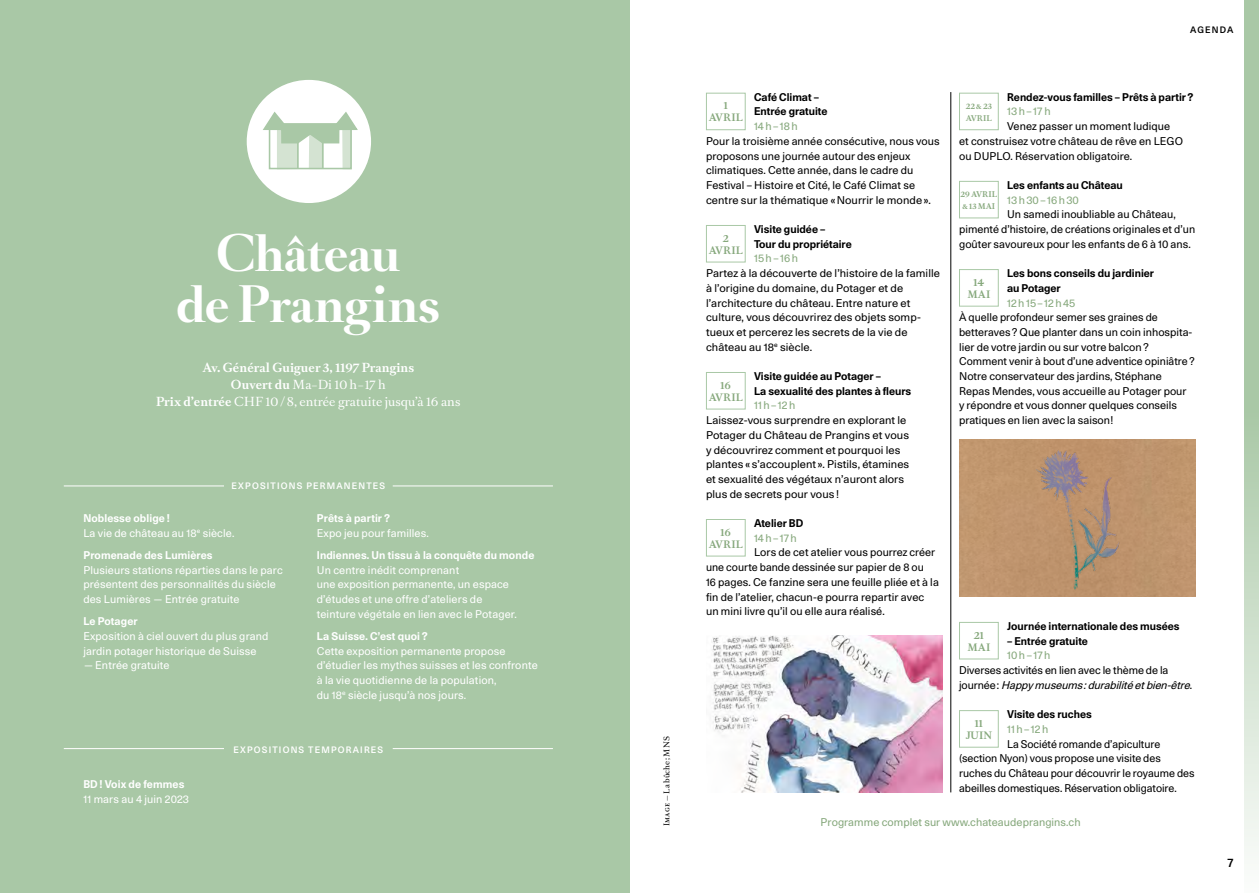
<style>
.page{position:relative;width:1259px;height:893px;background:#fff}
.page>*{position:absolute;margin:0;border:0;box-sizing:border-box;transform-origin:0 0}
.t1{font:700 45px/51px "Romain Headline";letter-spacing:.01em;color:#fff;text-align:center}
.t2{font:500 12px "Unica 77 LL";color:#000}
.t3{font:700 11.85px/16.8px "Romain Text";letter-spacing:.005em;color:#fff;text-align:center}
.t4{font:10.8px/14.7px "Unica 77 LL";letter-spacing:.005em;color:#000}
.t5{font:10.8px/14.7px "Unica 77 LL";letter-spacing:.01em;color:#fff}
.t6{font:700 10.8px/14.7px "Unica 77 LL";color:#000}
.t7{font:700 10.8px "Unica 77 LL";letter-spacing:.01em;color:#fff}
.t8{font:10.8px "Unica 77 LL";letter-spacing:.005em;color:#86a87c}
.t9{font:10.8px "Unica 77 LL";letter-spacing:.07em;color:#86a87c}
.t10{font:700 9.75px/12px "Romain Text";letter-spacing:.005em;color:#86a87c;text-align:center}
.t11{font:500 9px "Unica 77 LL";letter-spacing:.13em;color:#fff}
.t12{font:500 9px "Unica 77 LL";letter-spacing:.13em;color:#000}
.t13{font:700 7.5px/12px "Romain Text";letter-spacing:.005em;color:#86a87c}
.t14{font:7.5px "Romain Text";letter-spacing:.01em;color:#000}
.s1{font-weight:400}
.s2{font-weight:700}
.s3{font-size:6px}
.s4{font-style:italic}
</style>
<div class="page">
<div style="left:0;top:0;width:629px;height:893px;background:#a9c8a6"></div>
<hr style="left:64px;top:748px;width:160px;height:1px;background:#fff">
<hr style="left:393px;top:748px;width:160px;height:1px;background:#fff">
<hr style="left:393px;top:486px;width:160px;height:1px;background:#fff">
<hr style="left:64px;top:486px;width:160px;height:1px;background:#fff">
<div style="left:246px;top:79px;width:126px;height:125px;background:#fff;border-radius:50%"></div>
<svg style="left:263px;top:111px;width:95px;height:59px"></svg>
<hr style="left:297px;top:142px;width:2px;height:26px;background:#a9c8a6">
<svg style="left:1244px;top:0;width:15px;height:854px;background:#bcd4ba"></svg>
<div style="left:706px;top:93px;width:39px;height:37px;border:1px solid #a9c8a6"></div>
<div style="left:706px;top:225px;width:39px;height:37px;border:1px solid #a9c8a6"></div>
<div style="left:706px;top:372px;width:39px;height:37px;border:1px solid #a9c8a6"></div>
<div style="left:706px;top:519px;width:39px;height:37px;border:1px solid #a9c8a6"></div>
<div style="left:959px;top:93px;width:39px;height:37px;border:1px solid #a9c8a6"></div>
<div style="left:959px;top:181px;width:39px;height:37px;border:1px solid #a9c8a6"></div>
<div style="left:959px;top:269px;width:39px;height:38px;border:1px solid #a9c8a6"></div>
<div style="left:959px;top:622px;width:39px;height:37px;border:1px solid #a9c8a6"></div>
<div style="left:959px;top:710px;width:39px;height:38px;border:1px solid #a9c8a6"></div>
<hr style="left:950px;top:92px;width:1px;height:700px;background:#000">
<img style="left:712px;top:635px;width:230px;height:157px">
<div style="left:959px;top:440px;width:236px;height:157px;background:#c0966e"></div>
<img style="left:1020px;top:444px;width:117px;height:153px">
<h1 class="t1" style="left:176px;top:229px;width:265px">Château<br>de Prangins</h1>
<p class="t3" style="left:156px;top:360px;width:306px">Av. Général Guiguer 3, 1197 Prangins<br>Ouvert du <span class="s1">Ma–Di 10h–17 h<br></span>Prix d’entrée <span class="s1">CHF 10/8, entrée gratuite jusqu’à 16 ans</span></p>
<p class="t11" style="left:232px;top:479px;width:155px">EXPOSITIONS PERMANENTES</p>
<p class="t5" style="left:83px;top:510px;width:153px"><span class="s2">Noblesse oblige !<br></span>La vie de château au 18<sup>e</sup> siècle.</p>
<p class="t7" style="left:83px;top:547px;width:131px">Promenade des Lumières</p>
<p class="t5" style="left:83px;top:562px;width:201px">Plusieurs stations réparties dans le parc présentent des personnalités du siècle des Lumières — Entrée gratuite</p>
<p class="t7" style="left:83px;top:613px;width:56px">Le Potager</p>
<p class="t5" style="left:83px;top:628px;width:186px">Exposition à ciel ouvert du plus grand jardin potager historique de Suisse —Entrée gratuite</p>
<p class="t7" style="left:317px;top:511px;width:75px">Prêts à partir ?</p>
<p class="t5" style="left:317px;top:525px;width:113px">Expo jeu pour familles.</p>
<p class="t7" style="left:317px;top:547px;width:219px">Indiennes. Un tissu à la conquête du monde</p>
<p class="t5" style="left:317px;top:562px;width:201px">Un centre inédit comprenant<br>une exposition permanente, un espace d’études et une offre d’ateliers de teinture végétale en lien avec le Potager.</p>
<p class="t7" style="left:317px;top:628px;width:112px">La Suisse. C’est quoi ?</p>
<p class="t5" style="left:317px;top:643px;width:222px">Cette exposition permanente propose d’étudier les mythes suisses et les confronte à la vie quotidienne de la population,<br>du 18<sup>e</sup> siècle jusqu’à nos jours.</p>
<p class="t7" style="left:83px;top:776px;width:103px">BD! Voix de femmes</p>
<p class="t5" style="left:83px;top:791px;width:107px">11 mars au 4 juin 2023</p>
<p class="t11" style="left:233px;top:743px;width:151px">EXPOSITIONS TEMPORAIRES</p>
<p class="t14" style="left:661px;top:826px;width:91px;rotate:-90deg">Image — La bûche; MNS</p>
<p class="t12" style="left:1190px;top:23px;width:45px">AGENDA</p>
<p class="t10" style="left:709px;top:100px;width:35px">1<br>AVRIL</p>
<p class="t6" style="left:754px;top:89px;width:75px">Café Climat –<br>Entrée gratuite</p>
<p class="t8" style="left:754px;top:118px;width:45px">14h–18h</p>
<p class="t4" style="left:706px;top:133px;width:235px">Pour la troisième année consécutive, nous vous proposons une journée autour des enjeux climatiques. Cette année, dans le cadre du Festival – Histoire et Cité, le Café Climat se centre sur la thématique «Nourrir le monde».</p>
<p class="t10" style="left:709px;top:232px;width:35px">2<br>AVRIL</p>
<p class="t6" style="left:754px;top:221px;width:99px">Visite guidée –<br>Tour du propriétaire</p>
<p class="t8" style="left:754px;top:251px;width:45px">15h–16h</p>
<p class="t4" style="left:706px;top:265px;width:235px">Partez à la découverte de l’histoire de la famille à l’origine du domaine, du Potager et de l’architecture du château. Entre nature et culture, vous découvrirez des objets somp&shy;tueux et percerez les secrets de la vie de château au 18<sup>e</sup> siècle.</p>
<p class="t10" style="left:709px;top:379px;width:35px">16<br>AVRIL</p>
<p class="t6" style="left:754px;top:368px;width:159px">Visite guidée au Potager –<br>La sexualité des plantes à fleurs</p>
<p class="t8" style="left:754px;top:398px;width:43px">11h–12h</p>
<p class="t4" style="left:706px;top:412px;width:205px">Laissez-vous surprendre en explorant le Potager du Château de Prangins et vous y découvrirez comment et pourquoi les plantes « s’accouplent ». Pistils, étamines et sexualité des végétaux n’auront alors plus de secrets pour vous !</p>
<p class="t10" style="left:709px;top:526px;width:35px">16<br>AVRIL</p>
<p class="t6" style="left:754px;top:515px;width:51px">Atelier BD</p>
<p class="t8" style="left:754px;top:530px;width:44px">14h–17h</p>
<p class="t4" style="left:706px;top:545px;width:234px;text-indent:48px">Lors de cet atelier vous pourrez créer une courte bande dessinée sur papier de 8 ou<br>16 pages. Ce fanzine sera une feuille pliée et à la fin de l’atelier, chacun-e pourra repartir avec un mini livre qu’il ou elle aura réalisé.</p>
<p class="t6" style="left:1007px;top:89px;width:188px">Rendez-vous familles – Prêts à partir?</p>
<p class="t8" style="left:1007px;top:104px;width:45px">13h–17 h</p>
<p class="t4" style="left:959px;top:118px;width:225px;text-indent:48px">Venez passer un moment ludique<br>et construisez votre château de rêve en LEGO ou DUPLO. Réservation obligatoire.</p>
<p class="t13" style="left:960px;top:188px;width:38px">29AVRIL <span class="s3">&amp;</span> 13MAI</p>
<p class="t13" style="left:966px;top:101px;width:28px">22 <span class="s3">&amp;</span>23<br>AVRIL</p>
<p class="t6" style="left:1007px;top:177px;width:117px">Les enfants au Château</p>
<p class="t9" style="left:1007px;top:192px;width:73px">13h30–16h30</p>
<p class="t4" style="left:959px;top:207px;width:238px;text-indent:48px">Un samedi inoubliable au Château, pimenté d’histoire, de créations originales et d’un goûter savoureux pour les enfants de 6 à 10 ans.</p>
<p class="t10" style="left:967px;top:276px;width:24px">14<br>MAI</p>
<p class="t6" style="left:1007px;top:265px;width:148px">Les bons conseils du jardinier au Potager</p>
<p class="t9" style="left:1007px;top:295px;width:70px">12h15–12h45</p>
<p class="t4" style="left:959px;top:309px;width:237px">À quelle profondeur semer ses graines de betteraves? Que planter dans un coin inhospita&shy;lier de votre jardin ou sur votre balcon?<br>Comment venir à bout d’une adventice opiniâtre?<br>Notre conservateur des jardins, Stéphane Repas Mendes, vous accueille au Potager pour<br>y répondre et vous donner quelques conseils pratiques en lien avec la saison!</p>
<p class="t6" style="left:1007px;top:618px;width:174px">Journée internationale des musées</p>
<p class="t6" style="left:1007px;top:633px;width:82px">– Entrée gratuite</p>
<p class="t8" style="left:1007px;top:648px;width:45px">10h–17h</p>
<p class="t4" style="left:959px;top:662px;width:236px">Diverses activités en lien avec le thème de la<br>j o u r n é e : <span class="s4">Happymuseums:durabilitéetbien-être</span>.</p>
<p class="t10" style="left:965px;top:717px;width:28px">11<br>JUIN</p>
<p class="t10" style="left:967px;top:629px;width:24px">21<br>MAI</p>
<p class="t6" style="left:1007px;top:706px;width:86px">Visite des ruches</p>
<p class="t8" style="left:1007px;top:721px;width:43px">11h–12h</p>
<p class="t4" style="left:959px;top:736px;width:237px;text-indent:48px">La Société romande d’apiculture (section Nyon) vous propose une visite des ruches du Château pour découvrir le royaume des abeilles domestiques. Réservation obligatoire.</p>
<p class="t8" style="left:820px;top:814px;width:261px">Programme complet sur www.chateaudeprangins.ch</p>
<p class="t2" style="left:1227px;top:854px;width:7px">7</p>
</div>
